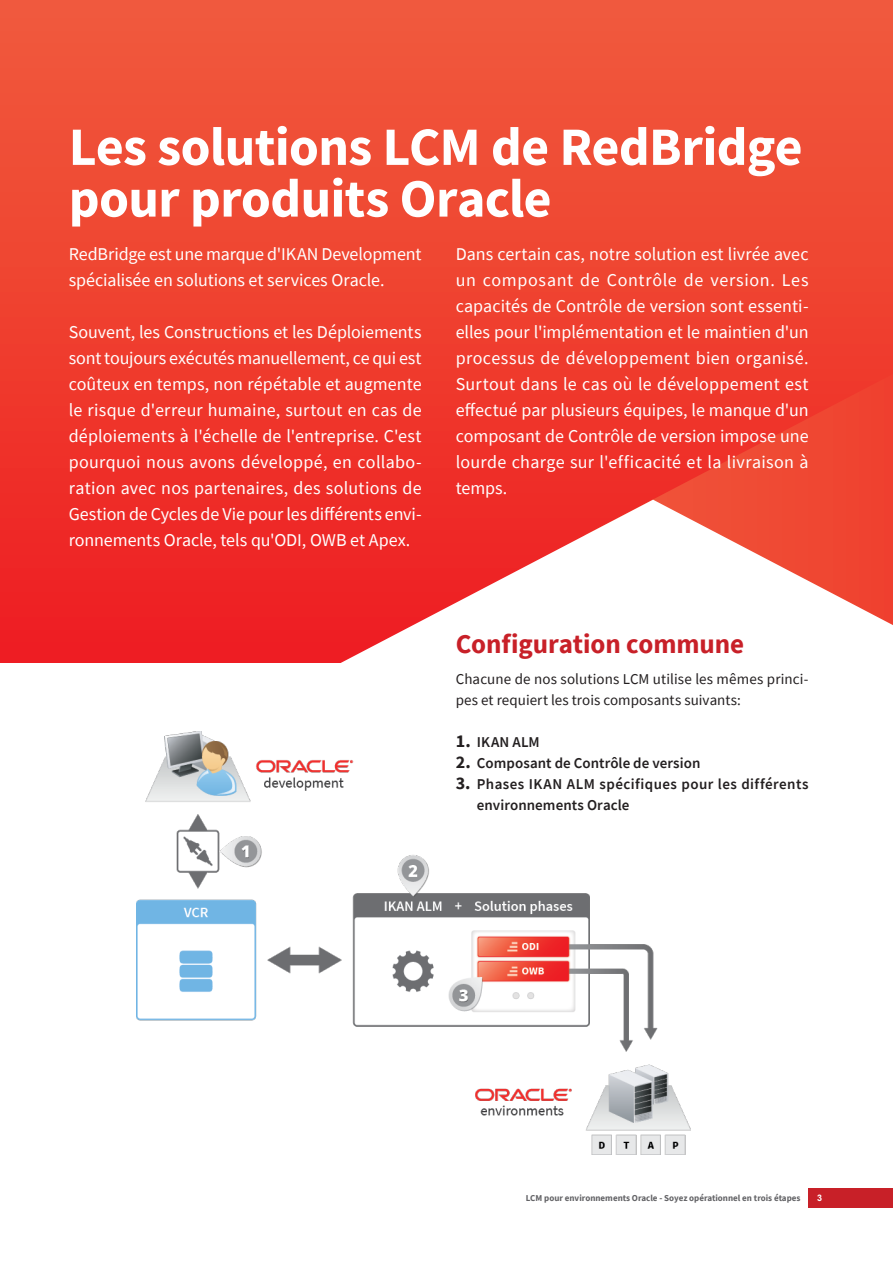
<style>
.page{position:relative;width:893px;height:1263px;background:#fff}
.page>*{position:absolute;margin:0;border:0;box-sizing:border-box;transform-origin:0 0}
.Red_title__16px{font:700 54px "Source Sans Pro";letter-spacing:-.015em;color:#fff}
.Red_title__18px{font:700 27px "Source Sans Pro";letter-spacing:-.005em;color:#c82028}
.Standard_Text{font:18px/26px "Source Sans Pro";letter-spacing:-.005em;color:#fff;text-align:justify}
.t1{font:600 15px/21px "Source Sans Pro";letter-spacing:.01em;color:#231f20}
.Standard_Text-2{font:15px/21px "Source Sans Pro";letter-spacing:.01em;color:#231f20}
.t2{font:700 9px "Source Sans Pro";color:#636366}
.t3{font:700 9px "Arial";color:#fff}
.s1{font-weight:700;font-size:18px}
</style>
<div class="page">
<div style="left:809px;top:1188px;width:84px;height:19px;background:#c82028"></div>
<div style="left:0;top:0;width:892px;height:663px;background:linear-gradient(to bottom,#f05d3d,#ee1d21)"></div>
<svg style="left:585px;top:374px;width:308px;height:126px;background:#ee3b2d"></svg>
<svg style="left:330px;top:500px;width:563px;height:163px"></svg>
<img style="left:136px;top:731px;width:555px;height:423px">
<p class="Red_title__16px" style="left:69px;top:110px;width:735px">Les solutions LCM de RedBridge</p>
<p class="Red_title__16px" style="left:69px;top:162px;width:484px">pour produits Oracle</p>
<p class="Standard_Text" style="left:69px;top:241px;width:354px">RedBridge est une marque d'IKAN Development spécialisée en solutions et services Oracle.</p>
<p class="Standard_Text" style="left:69px;top:319px;width:354px">Souvent, les Constructions et les Déploiements sont toujours exécutés manuellement, ce qui est coûteux en temps, non répétable et augmente le risque d'erreur humaine, surtout en cas de déploiements à l'échelle de l'entreprise. C'est pourquoi nous avons développé, en collabo&shy;ration avec nos partenaires, des solutions de Gestion de Cycles de Vie pour les différents envi&shy;ronnements Oracle, tels qu'ODI, OWB et Apex.</p>
<p class="Standard_Text" style="left:456px;top:241px;width:354px">Dans certain cas, notre solution est livrée avec un composant de Contrôle de version. Les capacités de Contrôle de version sont essenti&shy;elles pour l'implémentation et le maintien d'un processus de développement bien organisé.<br>Surtout dans le cas où le développement est effectué par plusieurs équipes, le manque d'un composant de Contrôle de version impose une lourde charge sur l'efficacité et la livraison à temps.</p>
<p class="Red_title__18px" style="left:456px;top:625px;width:290px">Configuration commune</p>
<p class="Standard_Text-2" style="left:456px;top:668px;width:354px">Chacune de nos solutions LCM utilise les mêmes princi&shy;pes et requiert les trois composants suivants:</p>
<p class="t1" style="left:456px;top:731px;width:86px"><span class="s1">1.</span> IKAN ALM</p>
<p class="t1" style="left:456px;top:752px;width:246px"><span class="s1">2.</span> Composant de Contrôle de version</p>
<p class="t1" style="left:477px;top:773px;width:333px;text-indent:-21px"><span class="s1">3.</span> Phases IKAN ALM spécifiques pour les différents environnements Oracle</p>
<p class="t2" style="left:526px;top:1192px;width:276px">LCM pour environnements Oracle - Soyez opérationnel en trois étapes</p>
<p class="t3" style="left:817px;top:1191px;width:7px">3</p>
</div>
